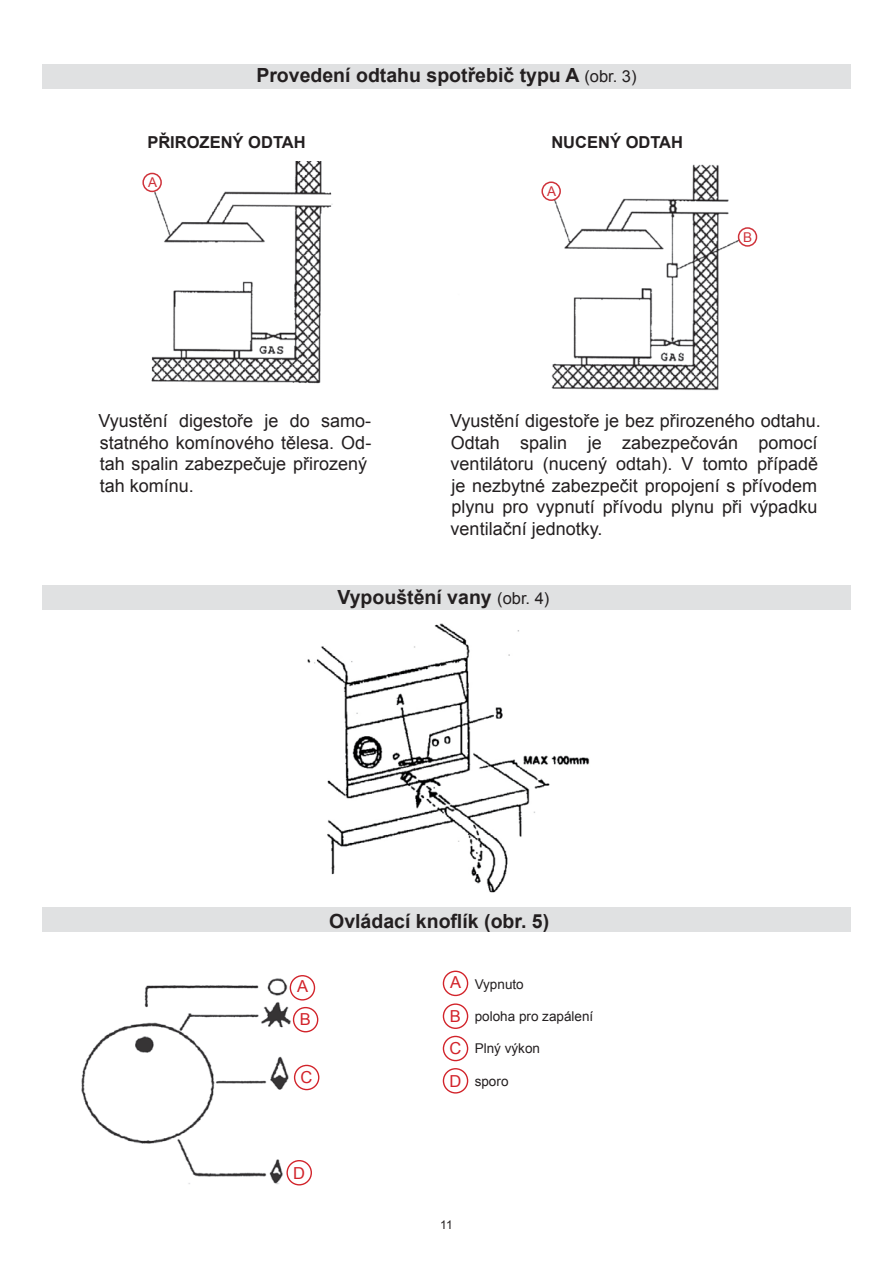
<style>
.page{position:relative;width:893px;height:1263px;background:#fff}
.page>*{position:absolute;margin:0;border:0;box-sizing:border-box;transform-origin:0 0}
.t1{font:700 19.5px "Arial";color:#231f20}
.t2{font:18px/21.6px "Arial";color:#231f20}
.t3{font:700 16.5px "Arial";color:#231f20}
.t4{font:16.5px/33px "Arial";color:#d2232a}
.t5{font:13.5px "Arial";color:#231f20}
.t6{font:13.5px "Arial";color:#cf323a}
.t7{font:12px "Arial";color:#231f20}
.s1{font-weight:400;font-size:16.5px}
</style>
<div class="page">
<img style="left:142px;top:162px;width:616px;height:229px">
<div style="left:42px;top:64px;width:808px;height:24px;background:#e0e1e2"></div>
<div style="left:738px;top:228px;width:18px;height:18px;background:#fff;border-radius:50%"></div>
<div style="left:738px;top:227px;width:19px;height:20px;border:2px solid #cf323a;border-radius:50%"></div>
<div style="left:143px;top:173px;width:18px;height:18px;background:#fff;border-radius:50%"></div>
<div style="left:142px;top:173px;width:20px;height:19px;border:2px solid #cf323a;border-radius:50%"></div>
<div style="left:542px;top:182px;width:18px;height:18px;background:#fff;border-radius:50%"></div>
<div style="left:541px;top:182px;width:20px;height:19px;border:2px solid #cf323a;border-radius:50%"></div>
<div style="left:42px;top:585px;width:808px;height:24px;background:#e0e1e2"></div>
<img style="left:307px;top:623px;width:283px;height:270px">
<img style="left:81px;top:975px;width:226px;height:209px">
<div style="left:42px;top:908px;width:808px;height:24px;background:#e0e1e2"></div>
<div style="left:290px;top:976px;width:24px;height:24px;background:#fff;border-radius:50%"></div>
<div style="left:290px;top:975px;width:25px;height:26px;border:1px solid #d2232a;border-radius:50%"></div>
<div style="left:293px;top:1008px;width:25px;height:24px;background:#fff;border-radius:50%"></div>
<div style="left:293px;top:1007px;width:25px;height:25px;border:1px solid #d2232a;border-radius:50%"></div>
<div style="left:295px;top:1065px;width:24px;height:25px;background:#fff;border-radius:50%"></div>
<div style="left:294px;top:1065px;width:25px;height:25px;border:1px solid #d2232a;border-radius:50%"></div>
<div style="left:287px;top:1161px;width:24px;height:24px;background:#fff;border-radius:50%"></div>
<div style="left:286px;top:1160px;width:26px;height:26px;border:1px solid #d2232a;border-radius:50%"></div>
<div style="left:443px;top:971px;width:25px;height:25px;border:1px solid #d2232a;border-radius:50%"></div>
<div style="left:443px;top:1003px;width:25px;height:26px;border:1px solid #d2232a;border-radius:50%"></div>
<div style="left:443px;top:1036px;width:25px;height:25px;border:1px solid #d2232a;border-radius:50%"></div>
<div style="left:443px;top:1068px;width:25px;height:26px;border:1px solid #d2232a;border-radius:50%"></div>
<p class="t1" style="left:256px;top:65px;width:382px">Provedení odtahu spotřebič typu A <span class="s1">(obr. 3)</span></p>
<p class="t3" style="left:147px;top:133px;width:160px">PŘIROZENÝ ODTAH</p>
<p class="t3" style="left:551px;top:133px;width:133px">NUCENÝ ODTAH</p>
<p class="t6" style="left:148px;top:175px;width:11px">A</p>
<p class="t6" style="left:547px;top:184px;width:11px">A</p>
<p class="t6" style="left:743px;top:229px;width:11px">B</p>
<p class="t2" style="left:99px;top:410px;width:274px">Vyustění digestoře je do samo&shy;statného komínového tělesa. Od&shy;tah spalin zabezpečuje přirozený tah komínu.</p>
<p class="t2" style="left:450px;top:410px;width:372px">Vyustění digestoře je bez přirozeného odtahu.<br>Odtah spalin je zabezpečován pomocí ventilátoru (nucený odtah). V tomto případě je nezbytné zabezpečit propojení s přívodem plynu pro vypnutí přívodu plynu při výpadku ventilační jednotky.</p>
<p class="t1" style="left:337px;top:586px;width:213px">Vypouštění vany <span class="s1">(obr. 4)</span></p>
<p class="t4" style="left:297px;top:970px;width:15px">A<br>B</p>
<p class="t4" style="left:301px;top:1061px;width:13px">C</p>
<p class="t1" style="left:329px;top:910px;width:221px">Ovládací knoflík (obr. 5)</p>
<p class="t4" style="left:450px;top:965px;width:13px;line-height:33.9px">A<br>B</p>
<p class="t4" style="left:449px;top:1032px;width:13px;line-height:32.2px">C<br>D</p>
<p class="t5" style="left:475px;top:976px;width:51px">Vypnuto</p>
<p class="t5" style="left:475px;top:1009px;width:120px">poloha pro zapálení</p>
<p class="t5" style="left:475px;top:1041px;width:67px">Plný výkon</p>
<p class="t5" style="left:475px;top:1074px;width:35px">sporo</p>
<p class="t4" style="left:293px;top:1156px;width:13px">D</p>
<p class="t7" style="left:440px;top:1218px;width:14px">11</p>
</div>
